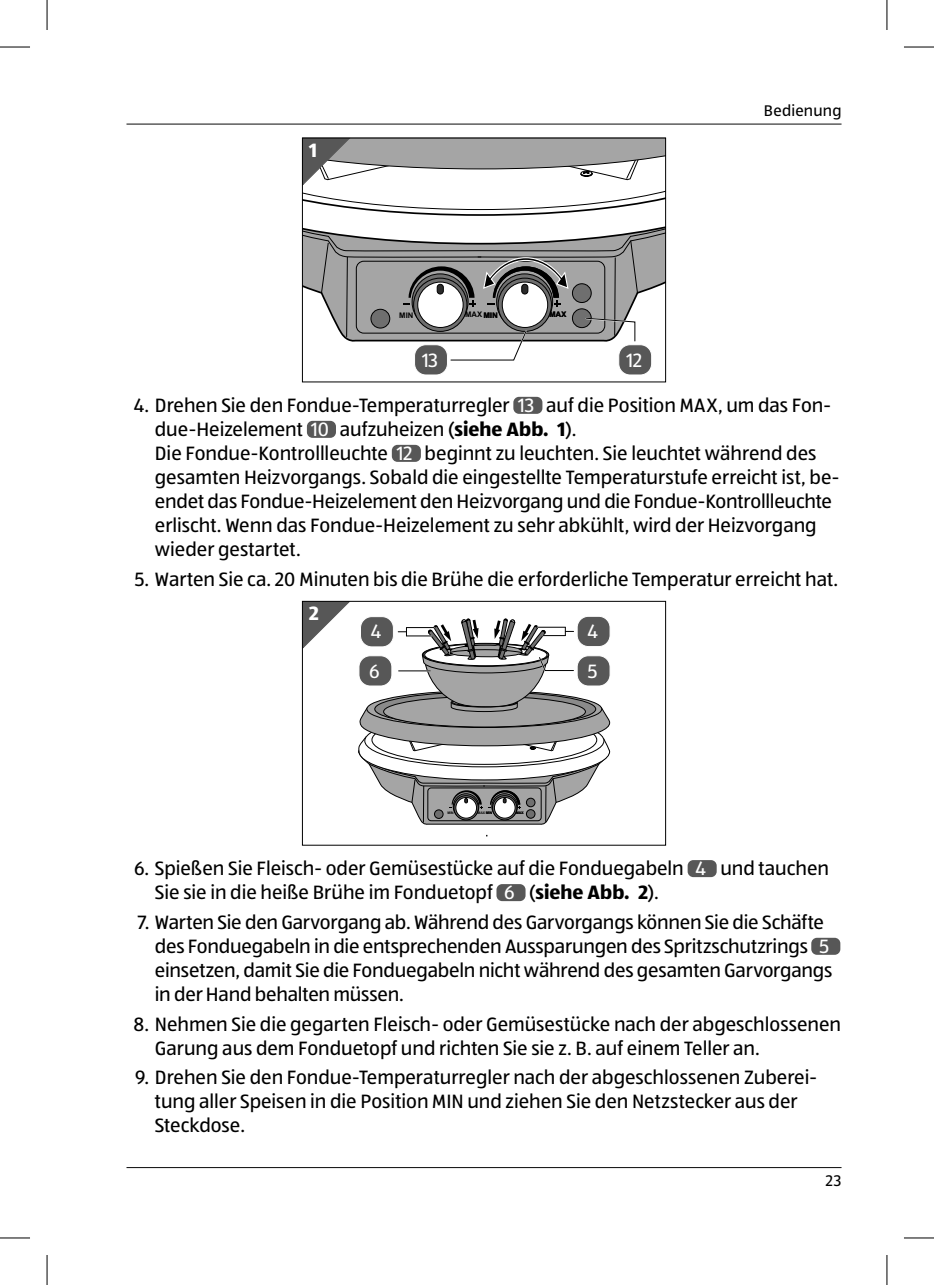
<style>
.page{position:relative;width:934px;height:1285px;background:#fff}
.page>*{position:absolute;margin:0;border:0;box-sizing:border-box;transform-origin:0 0}
.t1{font:20px/24px "ALDISUEDOT";letter-spacing:-.005em;color:#000}
.t2{font:20px/39.2px "ALDISUEDOT";color:#fff}
.t3{font:700 20px "ALDISUEDOT";color:#fff}
.t4{font:16px "ALDISUEDOT";letter-spacing:.015em;color:#000}
.t5{font:700 7.6px "Arial";color:#000}
.t6{font:700 3.6px "Arial";color:#000}
.s1{color:#fff}
.s2{font-weight:700}
</style>
<div class="page">
<hr style="left:126px;top:124px;width:715px;height:1px;background:#090909">
<hr style="left:126px;top:1167px;width:715px;height:1px;background:#090909">
<div style="left:618px;top:345px;width:33px;height:30px;background:#575757;border-radius:11px"></div>
<div style="left:618px;top:344px;width:34px;height:31px;border:1px solid #fff;border-radius:11px"></div>
<div style="left:414px;top:345px;width:33px;height:30px;background:#575757;border-radius:11px"></div>
<div style="left:414px;top:344px;width:34px;height:31px;border:1px solid #fff;border-radius:11px"></div>
<svg style="left:302px;top:138px;width:363px;height:224px"></svg>
<div style="left:513px;top:397px;width:29px;height:17px;background:#575757;border-radius:6px"></div>
<div style="left:307px;top:421px;width:29px;height:17px;background:#575757;border-radius:6px"></div>
<div style="left:391px;top:445px;width:29px;height:17px;background:#575757;border-radius:6px"></div>
<svg style="left:577px;top:616px;width:32px;height:30px"></svg>
<div style="left:576px;top:616px;width:34px;height:31px;border:1px solid #fff;border-radius:11px"></div>
<svg style="left:304px;top:603px;width:45px;height:45px"></svg>
<div style="left:309px;top:605px;width:13px;height:15px;background:#575757"></div>
<div style="left:302px;top:601px;width:363px;height:244px;border:1px solid #000"></div>
<svg style="left:360px;top:616px;width:33px;height:31px"></svg>
<div style="left:360px;top:616px;width:34px;height:31px;border:1px solid #fff;border-radius:11px"></div>
<svg style="left:358px;top:619px;width:253px;height:206px"></svg>
<div style="left:577px;top:656px;width:32px;height:30px;background:#575757;border-radius:11px"></div>
<div style="left:576px;top:655px;width:34px;height:31px;border:1px solid #fff;border-radius:11px"></div>
<hr style="left:398px;top:670px;width:32px;height:1px;background:#000">
<div style="left:359px;top:656px;width:32px;height:30px;background:#575757;border-radius:11px"></div>
<div style="left:358px;top:655px;width:34px;height:31px;border:1px solid #fff;border-radius:11px"></div>
<div style="left:687px;top:860px;width:29px;height:17px;background:#575757;border-radius:6px"></div>
<div style="left:496px;top:884px;width:29px;height:17px;background:#575757;border-radius:6px"></div>
<div style="left:810px;top:937px;width:30px;height:17px;background:#575757;border-radius:6px"></div>
<hr style="left:0;top:47px;width:30px;height:1px;background:#000">
<hr style="left:903px;top:47px;width:30px;height:1px;background:#000">
<hr style="left:0;top:1237px;width:30px;height:1px;background:#000">
<hr style="left:903px;top:1237px;width:30px;height:1px;background:#000">
<hr style="left:47px;top:0;width:1px;height:30px;background:#000">
<hr style="left:47px;top:1255px;width:1px;height:30px;background:#000">
<hr style="left:886px;top:0;width:1px;height:30px;background:#000">
<hr style="left:886px;top:1255px;width:1px;height:30px;background:#000">
<p class="t3" style="left:309px;top:137px;width:9px">1</p>
<p class="t5" style="left:399px;top:310px;width:16px">MIN</p>
<p class="t5" style="left:465px;top:310px;width:34px">MAX MIN</p>
<p class="t5" style="left:549px;top:309px;width:19px">MAX</p>
<p class="t4" style="left:763px;top:100px;width:79px">Bedienung</p>
<p class="t2" style="left:422px;top:339px;width:18px">13</p>
<p class="t2" style="left:626px;top:339px;width:17px">12</p>
<p class="t1" style="left:155px;top:392px;width:685px;text-indent:-21px">4. Drehen Sie den Fondue-Temperaturregler <span class="s1">13</span> auf die Position MAX, um das Fon&shy;due-Heizelement <span class="s1">10</span> aufzuheizen (<span class="s2">siehe Abb. 1</span>).<br>Die Fondue-Kontrollleuchte <span class="s1">12</span> beginnt zu leuchten. Sie leuchtet während des gesamten Heizvorgangs. Sobald die eingestellte Temperaturstufe erreicht ist, be&shy;endet das Fondue-Heizelement den Heizvorgang und die Fondue-Kontrollleuchte erlischt. Wenn das Fondue-Heizelement zu sehr abkühlt, wird der Heizvorgang wieder gestartet.</p>
<p class="t1" style="left:134px;top:566px;width:705px">5. Warten Sie ca. 20 Minuten bis die Brühe die erforderliche Temperatur erreicht hat.</p>
<p class="t2" style="left:587px;top:611px;width:12px">4</p>
<p class="t3" style="left:309px;top:600px;width:11px">2</p>
<p class="t2" style="left:369px;top:611px;width:13px">4<br>6</p>
<p class="t2" style="left:587px;top:650px;width:12px">5</p>
<p class="t6" style="left:447px;top:810px;width:8px">MIN</p>
<p class="t6" style="left:477px;top:810px;width:16px">MAX MIN</p>
<p class="t6" style="left:515px;top:809px;width:9px">MAX</p>
<p class="t1" style="left:155px;top:856px;width:675px;text-indent:-21px">6. Spießen Sie Fleisch- oder Gemüsestücke auf die Fonduegabeln <span class="s1">4</span> und tauchen<br>Sie sie in die heiße Brühe im Fonduetopf <span class="s1">6</span> (<span class="s2">siehe Abb. 2</span>).</p>
<p class="t1" style="left:155px;top:909px;width:678px;text-indent:-17px">7. Warten Sie den Garvorgang ab. Während des Garvorgangs können Sie die Schäfte des Fonduegabeln in die entsprechenden Aussparungen des Spritzschutzrings <span class="s1">5 </span>einsetzen, damit Sie die Fonduegabeln nicht während des gesamten Garvorgangs in der Hand behalten müssen.</p>
<p class="t1" style="left:155px;top:1011px;width:687px;text-indent:-21px">8. Nehmen Sie die gegarten Fleisch- oder Gemüsestücke nach der abgeschlossenen<br>Garung aus dem Fonduetopf und richten Sie sie z. B. auf einem Teller an.</p>
<p class="t1" style="left:155px;top:1065px;width:663px;text-indent:-20px">9. Drehen Sie den Fondue-Temperaturregler nach der abgeschlossenen Zuberei&shy;tung aller Speisen in die Position MIN und ziehen Sie den Netzstecker aus der<br>Steckdose.</p>
<p class="t4" style="left:825px;top:1170px;width:17px">23</p>
</div>
